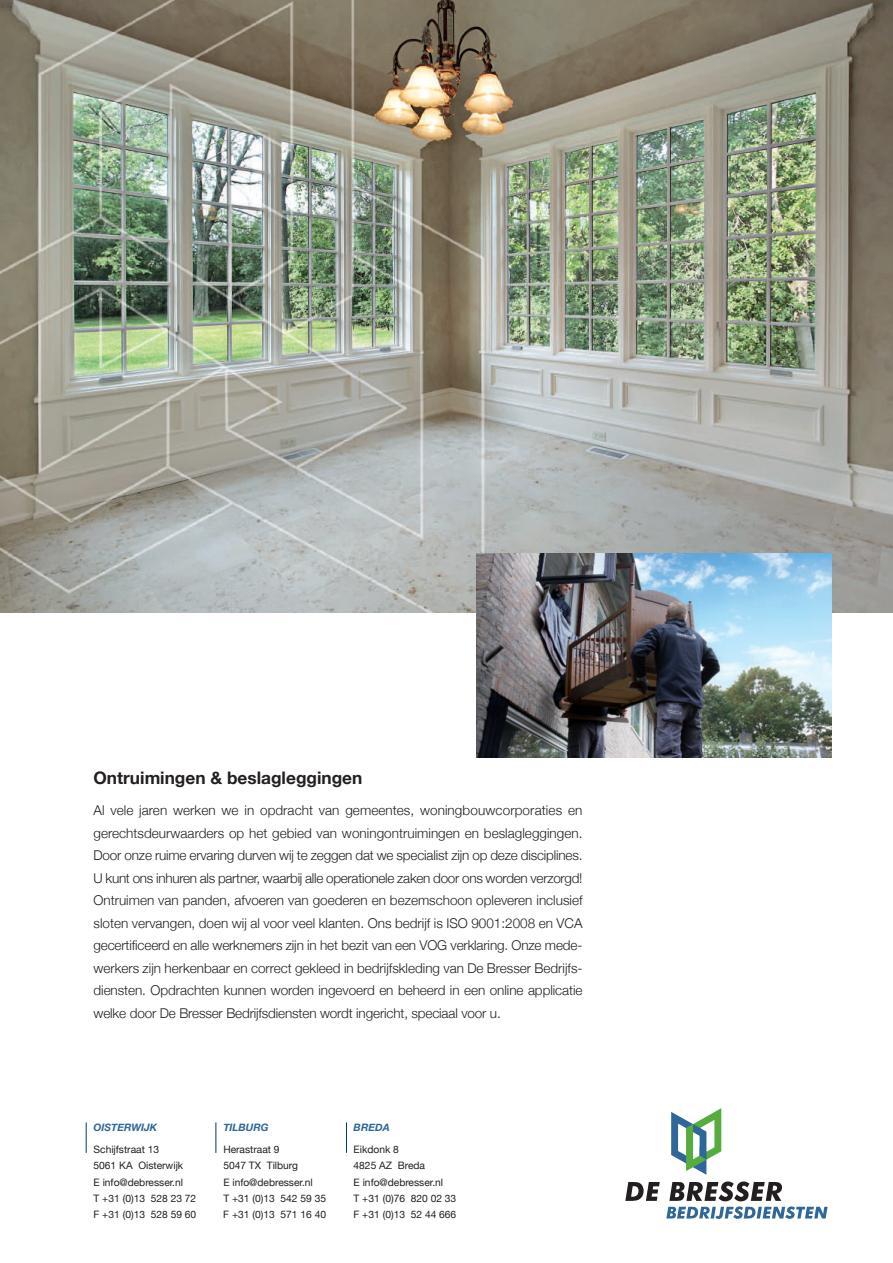
<style>
.page{position:relative;width:893px;height:1263px;background:#fff}
.page>*{position:absolute;margin:0;border:0;box-sizing:border-box;transform-origin:0 0}
.t1{font:700 17.25px "Helvetica Neue";color:#231f20}
.t2{font:300 13.5px/22.5px "Helvetica Neue";letter-spacing:-.01em;color:#231f20;text-align:justify}
.t3{font:10.2px/16.4px "Helvetica Neue";color:#231f20}
.t4{font:italic 700 10.2px "Helvetica Neue";color:#2f679a}
</style>
<div class="page">
<img style="left:0;top:0;width:893px;height:613px">
<svg style="left:625px;top:1182px;width:35px;height:19px"></svg>
<svg style="left:666px;top:1181px;width:162px;height:38px"></svg>
<svg style="left:671px;top:1108px;width:50px;height:67px"></svg>
<img style="left:477px;top:554px;width:355px;height:203px">
<hr style="left:86px;top:1122px;width:1px;height:31px;background:#063276">
<hr style="left:216px;top:1122px;width:1px;height:31px;background:#063276">
<hr style="left:346px;top:1122px;width:1px;height:31px;background:#063276">
<p class="t1" style="left:94px;top:767px;width:270px">Ontruimingen &amp; beslagleggingen</p>
<p class="t2" style="left:94px;top:799px;width:491px">Al vele jaren werken we in opdracht van gemeentes, woningbouwcorporaties en gerechtsdeurwaarders op het gebied van woningontruimingen en beslagleggingen.<br>Door onze ruime ervaring durven wij te zeggen dat we specialist zijn op deze disciplines.<br>U kunt ons inhuren als partner, waarbij alle operationele zaken door ons worden verzorgd!<br>Ontruimen van panden, afvoeren van goederen en bezemschoon opleveren inclusief sloten vervangen, doen wij al voor veel klanten. Ons bedrijf is ISO 9001:2008 en VCA gecertificeerd en alle werknemers zijn in het bezit van een VOG verklaring. Onze mede&shy;werkers zijn herkenbaar en correct gekleed in bedrijfskleding van De Bresser Bedrijfs&shy;diensten. Opdrachten kunnen worden ingevoerd en beheerd in een online applicatie welke door De Bresser Bedrijfsdiensten wordt ingericht, speciaal voor u.</p>
<p class="t4" style="left:94px;top:1120px;width:65px">OISTERWIJK</p>
<p class="t3" style="left:94px;top:1141px;width:104px">Schijfstraat 13<br>5061 KA Oisterwijk<br>E info@debresser.nl<br>T +31 (0)13 528 23 72<br>F +31 (0)13 528 59 60</p>
<p class="t4" style="left:223px;top:1120px;width:47px">TILBURG</p>
<p class="t3" style="left:223px;top:1141px;width:104px">Herastraat 9<br>5047 TX Tilburg<br>E info@debresser.nl<br>T +31 (0)13 542 59 35<br>F +31 (0)13 571 16 40</p>
<p class="t4" style="left:354px;top:1120px;width:38px">BREDA</p>
<p class="t3" style="left:354px;top:1141px;width:104px">Eikdonk 8<br>4825 AZ Breda<br>E info@debresser.nl<br>T +31 (0)76 820 02 33<br>F +31 (0)13 52 44 666</p>
</div>
